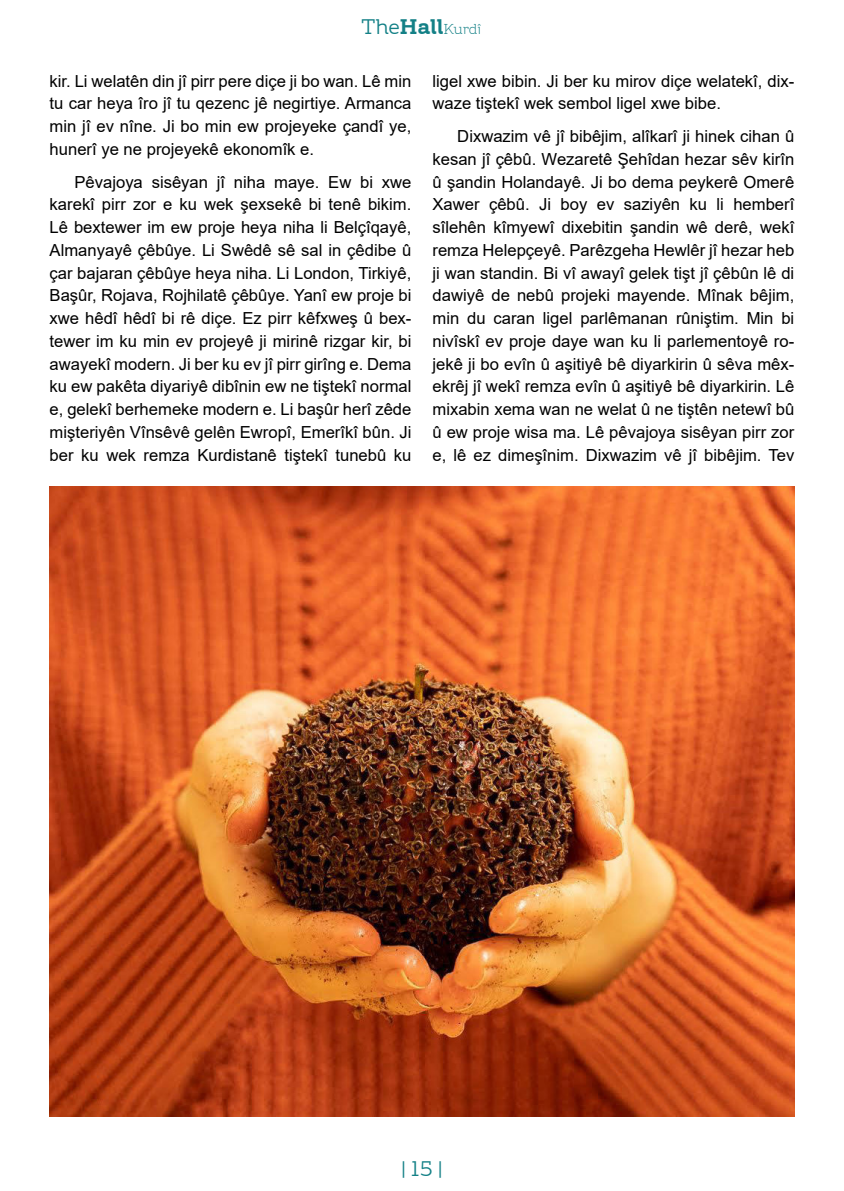
<style>
.page{position:relative;width:844px;height:1191px;background:#fff}
.page>*{position:absolute;margin:0;border:0;box-sizing:border-box;transform-origin:0 0}
.t1{font:21px "Amazing Slab";color:#138086}
.Paragraf{font:16.62px/22.8px "Arial";color:#000;text-align:justify}
.t2{font:300 14.35px "Amazing Slab";letter-spacing:-.015em;color:#138086}
.s1{font-weight:400;font-size:21px}
.s2{font-weight:700;font-size:21px}
</style>
<div class="page">
<img style="left:50px;top:486px;width:744px;height:630px">
<p class="t2" style="left:361px;top:19px;width:121px"><span class="s1">The</span><span class="s2">Hall</span>Kurdî</p>
<p class="Paragraf" style="left:50px;top:69px;width:363px">kir. Li welatên din jî pirr pere diçe ji bo wan. Lê min tu car heya îro jî tu qezenc jê negirtiye. Armanca min jî ev nîne. Ji bo min ew projeyeke çandî ye, hunerî ye ne projeyekê ekonomîk e.</p>
<p class="Paragraf" style="left:50px;top:170px;width:363px;text-indent:25px">Pêvajoya sisêyan jî niha maye. Ew bi xwe karekî pirr zor e ku wek şexsekê bi tenê bikim.<br>Lê bextewer im ew proje heya niha li Belçîqayê, Almanyayê çêbûye. Li Swêdê sê sal in çêdibe û çar bajaran çêbûye heya niha. Li London, Tirkiyê, Başûr, Rojava, Rojhilatê çêbûye. Yanî ew proje bi xwe hêdî hêdî bi rê diçe. Ez pirr kêfxweş û bex&shy;tewer im ku min ev projeyê ji mirinê rizgar kir, bi awayekî modern. Ji ber ku ev jî pirr girîng e. Dema ku ew pakêta diyariyê dibînin ew ne tiştekî normal e, gelekî berhemeke modern e. Li başûr herî zêde mişteriyên Vînsêvê gelên Ewropî, Emerîkî bûn. Ji ber ku wek remza Kurdistanê tiştekî tunebû ku</p>
<p class="Paragraf" style="left:432px;top:69px;width:363px">ligel xwe bibin. Ji ber ku mirov diçe welatekî, dix&shy;waze tiştekî wek sembol ligel xwe bibe.</p>
<p class="Paragraf" style="left:432px;top:125px;width:363px;text-indent:25px">Dixwazim vê jî bibêjim, alîkarî ji hinek cihan û kesan jî çêbû. Wezaretê Şehîdan hezar sêv kirîn û şandin Holandayê. Ji bo dema peykerê Omerê Xawer çêbû. Ji boy ev saziyên ku li hemberî sîlehên kîmyewî dixebitin şandin wê derê, wekî remza Helepçeyê. Parêzgeha Hewlêr jî hezar heb ji wan standin. Bi vî awayî gelek tişt jî çêbûn lê di dawiyê de nebû projeki mayende. Mînak bêjim, min du caran ligel parlêmanan rûniştim. Min bi nivîskî ev proje daye wan ku li parlementoyê ro&shy;jekê ji bo evîn û aşitiyê bê diyarkirin û sêva mêx&shy;ekrêj jî wekî remza evîn û aşitiyê bê diyarkirin. Lê mixabin xema wan ne welat û ne tiştên netewî bû û ew proje wisa ma. Lê pêvajoya sisêyan pirr zor e, lê ez dimeşînim. Dixwazim vê jî bibêjim. Tev</p>
<p class="t1" style="left:402px;top:1153px;width:42px">| 15 |</p>
</div>
